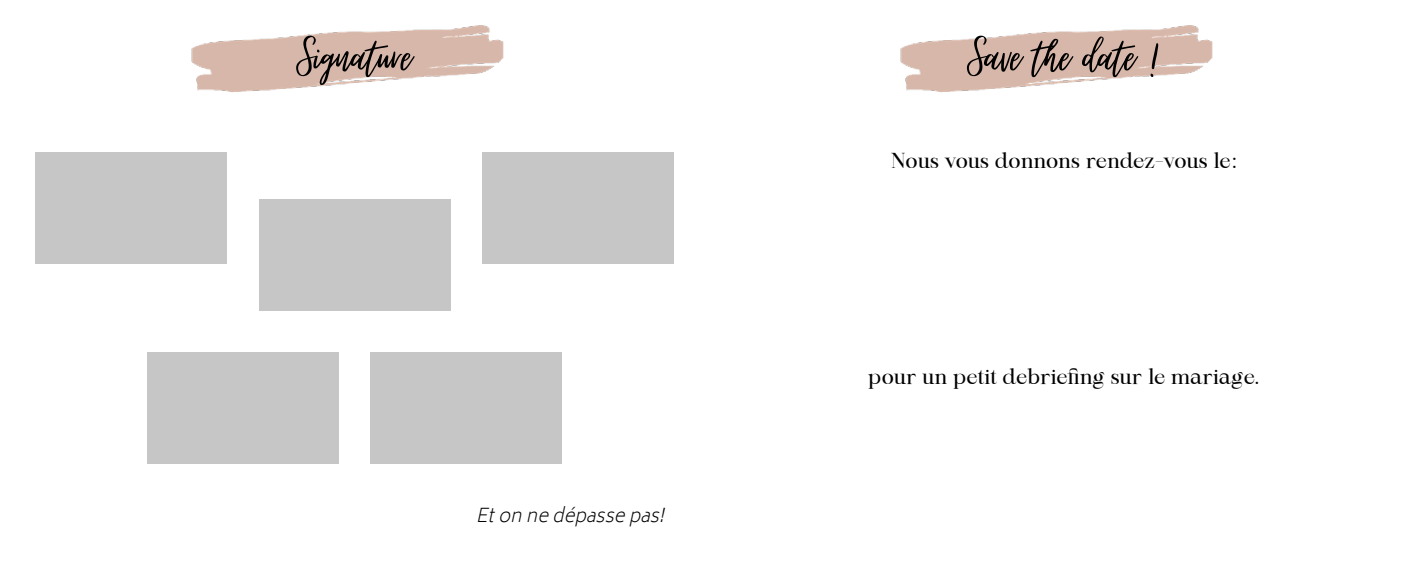
<style>
.page{position:relative;width:1418px;height:567px;background:#fff}
.page>*{position:absolute;margin:0;border:0;box-sizing:border-box;transform-origin:0 0}
.t1{font:61.5px "Virtual";color:#000}
.t2{font:20.5px "Maharlika";color:#000}
.t3{font:italic 200 18.75px "Biryani";color:#000}
</style>
<div class="page">
<img style="left:191px;top:25px;width:313px;height:68px">
<img style="left:900px;top:25px;width:313px;height:68px">
<div style="left:35px;top:152px;width:192px;height:112px;background:#c6c6c6"></div>
<div style="left:482px;top:152px;width:191px;height:112px;background:#c6c6c6"></div>
<div style="left:259px;top:199px;width:191px;height:112px;background:#c6c6c6"></div>
<div style="left:147px;top:352px;width:191px;height:111px;background:#c6c6c6"></div>
<div style="left:370px;top:352px;width:192px;height:111px;background:#c6c6c6"></div>
<h1 class="t1" style="left:296px;top:26px;width:118px">Signature</h1>
<h1 class="t1" style="left:966px;top:26px;width:195px">Save the date !</h1>
<p class="t2" style="left:890px;top:148px;width:347px">Nous vous donnons rendez-vous le:</p>
<p class="t3" style="left:476px;top:505px;width:196px">Etonnedépassepas!</p>
<p class="t2" style="left:867px;top:363px;width:393px">pour un petit debriefing sur le mariage.</p>
</div>
